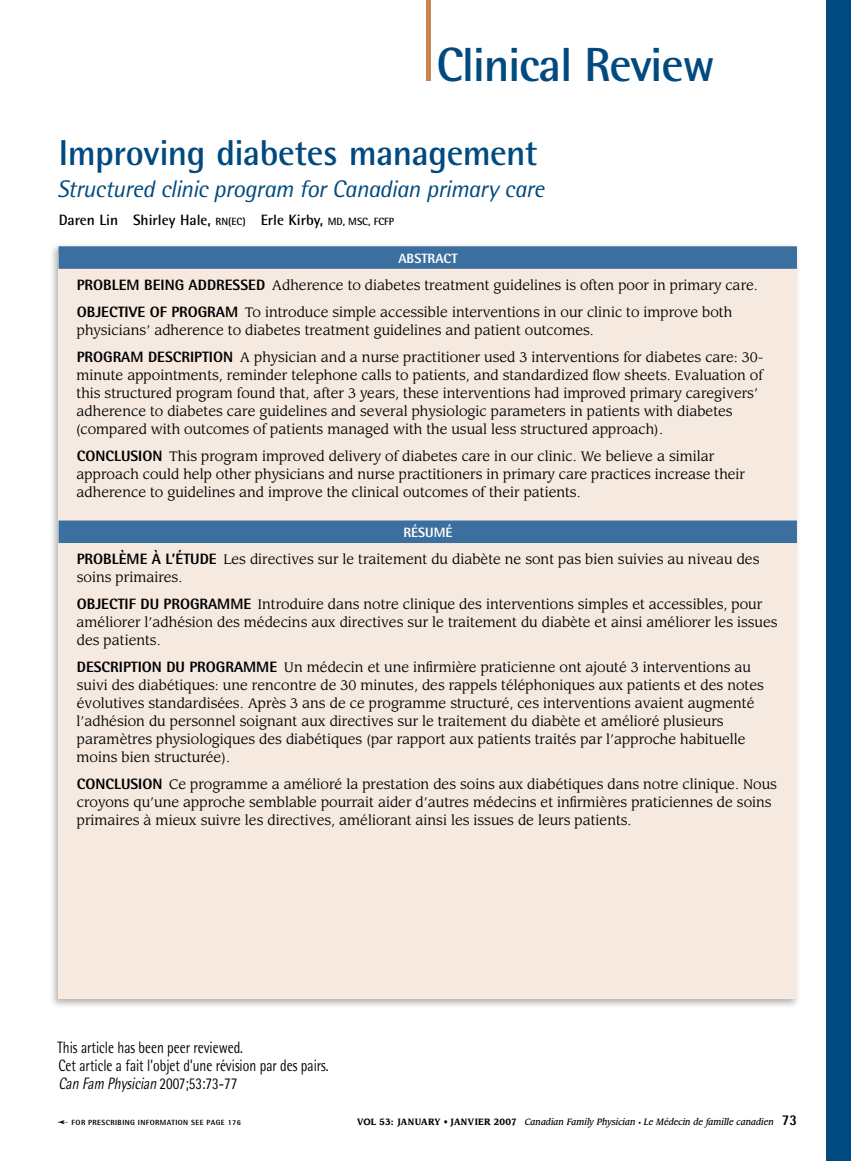
<style>
.page{position:relative;width:851px;height:1161px;background:#fff}
.page>*{position:absolute;margin:0;border:0;box-sizing:border-box;transform-origin:0 0}
.t1{font:700 48px "Rotis Semi Sans Std";letter-spacing:-.03em;color:#004a80}
.t2{font:700 36px "Rotis Semi Sans Std";letter-spacing:-.015em;color:#004a80}
.t3{font:italic 24px "Rotis Semi Sans Std";letter-spacing:-.02em;color:#004a80}
.t4{font:16.5px/18px "Rotis Semi Sans Std";color:#000;scale:.8 1}
.t5{font:700 15px "Rotis Semi Sans Std";color:#000}
.t6{font:13.5px/18px "Leawood Std";color:#000}
.t7{font:800 13.5px "Rotis Semi Sans Std";color:#fff}
.t8{font:italic 500 9px "Leawood Std";color:#000;scale:.9 1}
.t9{font:800 7.5px "Rotis Semi Sans Std";letter-spacing:.05em;color:#000}
.s1{font-size:10.5px}
.s2{font-family:"Rotis Semi Sans Std";font-weight:800;font-size:15px}
.s3{font-style:italic}
.s4{font-weight:700;font-style:normal}
.s5{font-style:normal;font-size:6px}
.s6{font-family:"Rotis Semi Sans Std";font-weight:800;font-style:normal;font-size:15px}
</style>
<div class="page">
<div style="left:826px;top:0;width:24px;height:1161px;background:#004a80"></div>
<div style="left:47px;top:242px;width:755px;height:768px;background:#000;opacity:.3"></div>
<div style="left:58px;top:254px;width:738px;height:745px;background:#f5e9e0"></div>
<div style="left:58px;top:246px;width:738px;height:23px;background:#3a6f9f"></div>
<div style="left:58px;top:521px;width:738px;height:22px;background:#3a6f9f"></div>
<div style="left:426px;top:0;width:5px;height:81px;background:#cb8354"></div>
<h1 class="t1" style="left:436px;top:35px;width:280px">Clinical Review</h1>
<h2 class="t2" style="left:58px;top:131px;width:480px">Improving diabetes management</h2>
<h3 class="t3" style="left:57px;top:174px;width:488px">Structured clinic program for Canadian primary care</h3>
<p class="t5" style="left:59px;top:211px;width:337px">Daren Lin Shirley Hale, <span class="s1">rn(ec)</span> Erle Kirby, <span class="s1">md, msc, fcfp</span></p>
<p class="t7" style="left:398px;top:250px;width:61px">ABSTRACT</p>
<p class="t6" style="left:77px;top:272px;width:682px;line-height:27px"><span class="s2">PROBLEM BEING ADDRESSED</span> Adherence to diabetes treatment guidelines is often poor in primary care.<br><span class="s2">OBJECTIVE OF PROGRAM</span> To introduce simple accessible interventions in our clinic to improve both</p>
<p class="t6" style="left:77px;top:317px;width:688px;line-height:27px">physicians’ adherence to diabetes treatment guidelines and patient outcomes.<br><span class="s2">PROGRAM DESCRIPTION</span> A physician and a nurse practitioner used 3 interventions for diabetes care: 30-</p>
<p class="t6" style="left:76px;top:366px;width:688px">minute appointments, reminder telephone calls to patients, and standardized flow sheets. Evaluation of this structured program found that, after 3 years, these interventions had improved primary caregivers’ adherence to diabetes care guidelines and several physiologic parameters in patients with diabetes (compared with outcomes of patients managed with the usual less structured approach).</p>
<p class="t6" style="left:77px;top:447px;width:670px"><span class="s2">CONCLUSION</span> This program improved delivery of diabetes care in our clinic. We believe a similar approach could help other physicians and nurse practitioners in primary care practices increase their adherence to guidelines and improve the clinical outcomes of their patients.</p>
<p class="t7" style="left:403px;top:524px;width:51px">RÉSUMÉ</p>
<p class="t6" style="left:77px;top:550px;width:684px"><span class="s2">PROBLÈME À L’ÉTUDE</span> Les directives sur le traitement du diabète ne sont pas bien suivies au niveau des soins primaires.</p>
<p class="t6" style="left:77px;top:595px;width:702px"><span class="s2">OBJECTIF DU PROGRAMME</span> Introduire dans notre clinique des interventions simples et accessibles, pour améliorer l’adhésion des médecins aux directives sur le traitement du diabète et ainsi améliorer les issues des patients.</p>
<p class="t6" style="left:76px;top:658px;width:688px"><span class="s2">DESCRIPTION DU PROGRAMME</span> Un médecin et une infirmière praticienne ont ajouté 3 interventions au suivi des diabétiques: une rencontre de 30 minutes, des rappels téléphoniques aux patients et des notes évolutives standardisées. Après 3 ans de ce programme structuré, ces interventions avaient augmenté l’adhésion du personnel soignant aux directives sur le traitement du diabète et amélioré plusieurs paramètres physiologiques des diabétiques (par rapport aux patients traités par l’approche habituelle moins bien structurée).</p>
<p class="t6" style="left:77px;top:775px;width:701px"><span class="s2">CONCLUSION</span> Ce programme a amélioré la prestation des soins aux diabétiques dans notre clinique. Nous croyons qu’une approche semblable pourrait aider d’autres médecins et infirmières praticiennes de soins primaires à mieux suivre les directives, améliorant ainsi les issues de leurs patients.</p>
<p class="t4" style="left:58px;top:1038px;width:340px">This article has been peer reviewed.<br>Cet article a fait l’objet d’une révision par des pairs.<br><span class="s3">Can Fam Physician</span> 2 007 ; 53 : 7 3 - 7 7</p>
<p class="t9" style="left:72px;top:1118px;width:171px">FOR PRESCRIBING INFORMATION SEE PAGE 176</p>
<p class="t8" style="left:357px;top:1116px;width:490px"><span class="s4">VOL 53: JANUARY • JANVIER 2007</span> Canadian Family Physician <span class="s5">•</span> Le Médecin de famille canadien <span class="s6">73</span></p>
</div>
